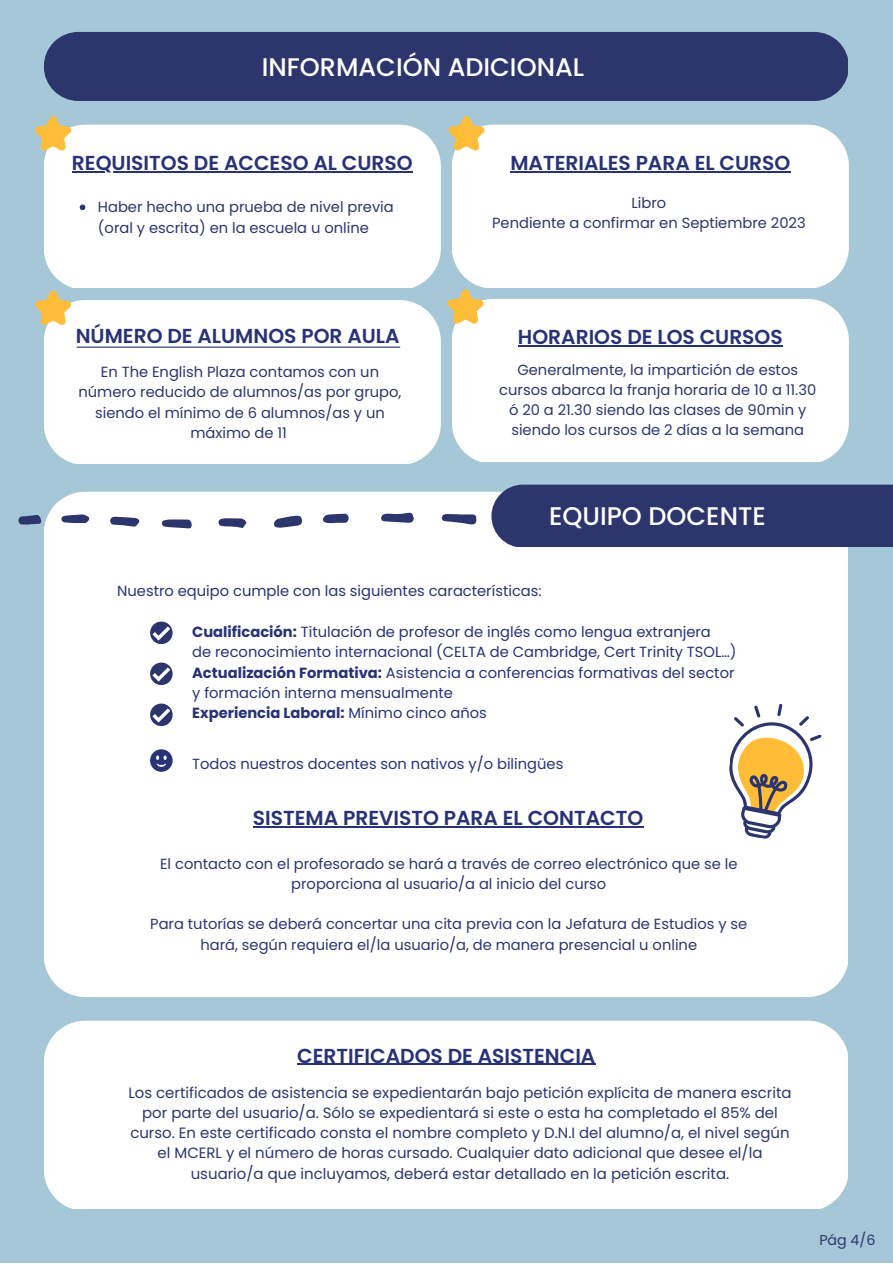
<style>
.page{position:relative;width:893px;height:1264px;background:#fff}
.page>*{position:absolute;margin:0;border:0;box-sizing:border-box;transform-origin:0 0}
.t1{font:500 25.5px "Poppins";color:#fff}
.t2{font:600 20.25px "Poppins";color:#273376}
.t3{font:14.85px/20.2px "Poppins";color:#2c366d;text-align:center}
.t4{font:14.7px/20.2px "Poppins";color:#2c366d;text-align:center}
.t5{font:14.7px/20.4px "Poppins";color:#273376}
.t6{font:14.25px "Poppins";color:#2c366d}
.s1{font-weight:700}
</style>
<div class="page">
<div style="left:0;top:0;width:892px;height:1262px;background:#a5c7d8"></div>
<div style="left:44px;top:125px;width:397px;height:163px;background:#fff"></div>
<hr style="left:72px;top:171px;width:340px;height:1px;background:#273376">
<div style="left:44px;top:300px;width:397px;height:163px;background:#fff"></div>
<div style="left:44px;top:32px;width:803px;height:69px;background:#2c366d"></div>
<div style="left:452px;top:125px;width:396px;height:163px;background:#fff"></div>
<hr style="left:510px;top:171px;width:280px;height:1px;background:#273376">
<div style="left:452px;top:299px;width:396px;height:163px;background:#fff"></div>
<div style="left:44px;top:491px;width:803px;height:506px;background:#fff"></div>
<svg style="left:441px;top:514px;width:35px;height:10px"></svg>
<svg style="left:273px;top:515px;width:29px;height:12px"></svg>
<svg style="left:381px;top:513px;width:33px;height:10px"></svg>
<svg style="left:162px;top:519px;width:30px;height:9px"></svg>
<svg style="left:110px;top:516px;width:30px;height:10px"></svg>
<svg style="left:218px;top:518px;width:28px;height:10px"></svg>
<svg style="left:322px;top:513px;width:27px;height:10px"></svg>
<svg style="left:61px;top:514px;width:28px;height:9px"></svg>
<svg style="left:18px;top:515px;width:23px;height:9px"></svg>
<div style="left:491px;top:484px;width:401px;height:63px;background:#2c366d"></div>
<svg style="left:150px;top:621px;width:23px;height:23px"></svg>
<svg style="left:150px;top:662px;width:23px;height:23px"></svg>
<svg style="left:150px;top:703px;width:23px;height:23px"></svg>
<svg style="left:150px;top:749px;width:23px;height:22px"></svg>
<div style="left:44px;top:1020px;width:803px;height:188px;background:#fff"></div>
<svg style="left:35px;top:116px;width:37px;height:35px"></svg>
<svg style="left:448px;top:116px;width:37px;height:35px"></svg>
<svg style="left:35px;top:290px;width:37px;height:36px"></svg>
<svg style="left:447px;top:289px;width:37px;height:36px"></svg>
<svg style="left:723px;top:703px;width:98px;height:139px"></svg>
<svg style="left:80px;top:204px;width:5px;height:6px"></svg>
<hr style="left:77px;top:346px;width:322px;height:2px;background:#273376">
<hr style="left:518px;top:345px;width:264px;height:1px;background:#273376">
<hr style="left:253px;top:826px;width:390px;height:1px;background:#273376">
<hr style="left:297px;top:1063px;width:298px;height:1px;background:#273376">
<h1 class="t1" style="left:262px;top:49px;width:324px">INFORMACIÓN ADICIONAL</h1>
<h2 class="t2" style="left:72px;top:149px;width:342px">REQUISITOS DE ACCESO AL CURSO</h2>
<h2 class="t2" style="left:510px;top:149px;width:281px">MATERIALES PARA EL CURSO</h2>
<p class="t4" style="left:98px;top:197px;width:297px;text-align:left">Haber hecho una prueba de nivel previa (oral y escrita) en la escuela u online</p>
<p class="t4" style="left:492px;top:193px;width:315px">Libro<br>Pendiente a confirmar en Septiembre 2023</p>
<h2 class="t2" style="left:76px;top:322px;width:325px">NÚMERO DE ALUMNOS POR AULA</h2>
<h2 class="t2" style="left:518px;top:323px;width:266px">HORARIOS DE LOS CURSOS</h2>
<p class="t4" style="left:78px;top:362px;width:324px">En The English Plaza contamos con un número reducido de alumnos/as por grupo, siendo el mínimo de 6 alumnos/as y un máximo de 11</p>
<p class="t4" style="left:499px;top:359px;width:318px">Generalmente, la impartición de estos cursos abarca la franja horaria de 10 a 11.30 ó 20 a 21.30 siendo las clases de 90min y siendo los cursos de 2 días a la semana</p>
<h1 class="t1" style="left:549px;top:498px;width:218px">EQUIPO DOCENTE</h1>
<p class="t5" style="left:117px;top:580px;width:426px">Nuestro equipo cumple con las siguientes características:</p>
<p class="t5" style="left:192px;top:621px;width:546px"><span class="s1">Cualificación:</span> Titulación de profesor de inglés como lengua extranjera<br>de reconocimiento internacional (CELTA de Cambridge, Cert Trinity TSOL…)<br><span class="s1">Actualización Formativa:</span> Asistencia a conferencias formativas del sector y formación interna mensualmente<br><span class="s1">Experiencia Laboral:</span> Mínimo cinco años</p>
<p class="t5" style="left:192px;top:753px;width:372px">Todos nuestros docentes son nativos y/o bilingües</p>
<h2 class="t2" style="left:253px;top:803px;width:392px">SISTEMA PREVISTO PARA EL CONTACTO</h2>
<p class="t4" style="left:160px;top:853px;width:579px">El contacto con el profesorado se hará a través de correo electrónico que se le proporciona al usuario/a al inicio del curso</p>
<p class="t4" style="left:150px;top:914px;width:598px">Para tutorías se deberá concertar una cita previa con la Jefatura de Estudios y se hará, según requiera el/la usuario/a, de manera presencial u online</p>
<h2 class="t2" style="left:297px;top:1041px;width:300px">CERTIFICADOS DE ASISTENCIA</h2>
<p class="t3" style="left:128px;top:1082px;width:664px">Los certificados de asistencia se expedientarán bajo petición explícita de manera escrita por parte del usuario/a. Sólo se expedientará si este o esta ha completado el 85% del curso. En este certificado consta el nombre completo y D.N.I del alumno/a, el nivel según el MCERL y el número de horas cursado. Cualquier dato adicional que desee el/la usuario/a que incluyamos, deberá estar detallado en la petición escrita.</p>
<p class="t6" style="left:819px;top:1229px;width:58px">Pág 4/6</p>
</div>
